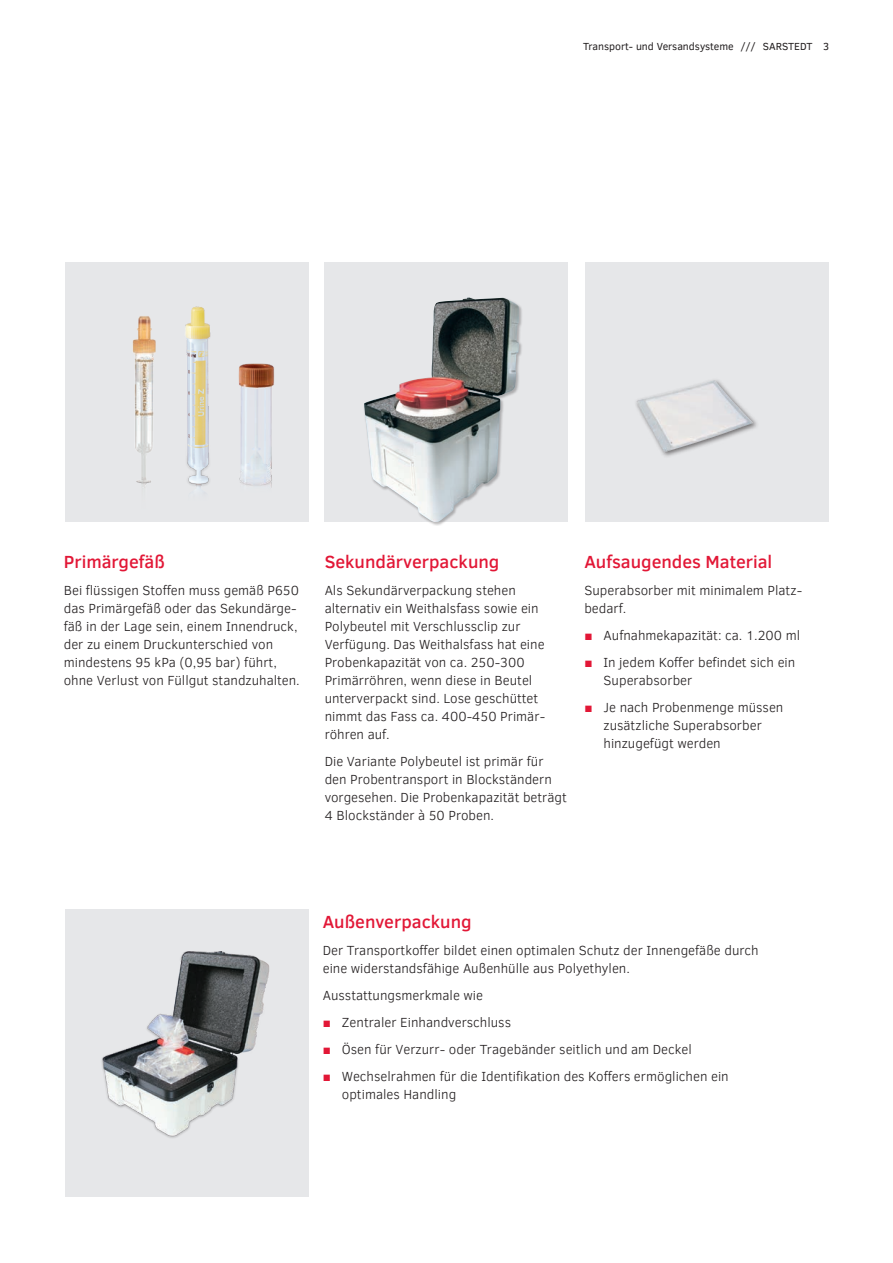
<style>
.page{position:relative;width:893px;height:1263px;background:#fff}
.page>*{position:absolute;margin:0;border:0;box-sizing:border-box;transform-origin:0 0}
.t1{font:500 18px "Clear Sans";color:#e21736}
.t2{font:300 13.5px/18px "Clear Sans";color:#231f20}
.t3{font:10.5px "Clear Sans";color:#231f20}
.s1{font-weight:400;color:#e21736}
</style>
<div class="page">
<div style="left:66px;top:262px;width:243px;height:259px;background:#e6e7e9"></div>
<div style="left:325px;top:263px;width:243px;height:259px;background:#e6e7e9"></div>
<div style="left:585px;top:263px;width:244px;height:259px;background:#e6e7e9"></div>
<div style="left:65px;top:909px;width:244px;height:287px;background:#e6e7e9"></div>
<img style="left:86px;top:316px;width:89px;height:206px">
<img style="left:175px;top:306px;width:47px;height:216px">
<img style="left:238px;top:363px;width:37px;height:125px">
<div style="left:363px;top:297px;width:160px;height:229px;background:#231f20;opacity:.3"></div>
<img style="left:364px;top:297px;width:155px;height:225px">
<div style="left:634px;top:377px;width:125px;height:81px;background:#231f20;opacity:.6"></div>
<img style="left:636px;top:380px;width:117px;height:72px">
<img style="left:101px;top:951px;width:169px;height:187px">
<p class="t3" style="left:583px;top:39px;width:247px">Transport- und Versandsysteme /// SARSTEDT 3</p>
<h1 class="t1" style="left:64px;top:549px;width:103px">Primärgefäß</h1>
<p class="t2" style="left:64px;top:581px;width:238px">Bei flüssigen Stoffen muss gemäß P650 das Primärgefäß oder das Sekundärge&shy;fäß in der Lage sein, einem Innendruck, der zu einem Druckunterschied von mindestens 95 kPa (0,95 bar) führt, ohne Verlust von Füllgut standzuhalten.</p>
<h1 class="t1" style="left:325px;top:549px;width:176px">Sekundärverpackung</h1>
<p class="t2" style="left:325px;top:581px;width:222px">Als Sekundärverpackung stehen alternativ ein Weithalsfass sowie ein<br>Polybeutel mit Verschlussclip zur<br>Verfügung. Das Weithalsfass hat eine<br>Probenkapazität von ca. 250-300<br>Primärröhren, wenn diese in Beutel unterverpackt sind. Lose geschüttet nimmt das Fass ca. 400-450 Primär&shy;röhren auf.</p>
<p class="t2" style="left:325px;top:752px;width:244px">Die Variante Polybeutel ist primär für den Probentransport in Blockständern vorgesehen. Die Probenkapazität beträgt 4 Blockständer à 50 Proben.</p>
<h1 class="t1" style="left:584px;top:549px;width:189px">Aufsaugendes Material</h1>
<p class="t2" style="left:584px;top:581px;width:219px">Superabsorber mit minimalem Platz&shy;bedarf.</p>
<p class="t2" style="left:584px;top:626px;width:217px"><span class="s1">■</span> Aufnahmekapazität: ca. 1.200 ml</p>
<p class="t2" style="left:603px;top:653px;width:193px;text-indent:-19px"><span class="s1">■</span> In jedem Koffer befindet sich ein<br>Superabsorber</p>
<p class="t2" style="left:603px;top:698px;width:181px;text-indent:-19px"><span class="s1">■</span> Je nach Probenmenge müssen zusätzliche Superabsorber hinzugefügt werden</p>
<h1 class="t1" style="left:323px;top:909px;width:150px">Außenverpackung</h1>
<p class="t2" style="left:323px;top:941px;width:437px">Der Transportkoffer bildet einen optimalen Schutz der Innengefäße durch eine widerstandsfähige Außenhülle aus Polyethylen.</p>
<p class="t2" style="left:323px;top:986px;width:162px">Ausstattungsmerkmale wie</p>
<p class="t2" style="left:323px;top:1013px;width:190px"><span class="s1">■</span> Zentraler Einhandverschluss</p>
<p class="t2" style="left:323px;top:1040px;width:371px"><span class="s1">■</span> Ösen für Verzurr- oder Tragebänder seitlich und am Deckel</p>
<p class="t2" style="left:342px;top:1067px;width:388px;text-indent:-19px"><span class="s1">■</span> Wechselrahmen für die Identifikation des Koffers ermöglichen ein optimales Handling</p>
</div>
